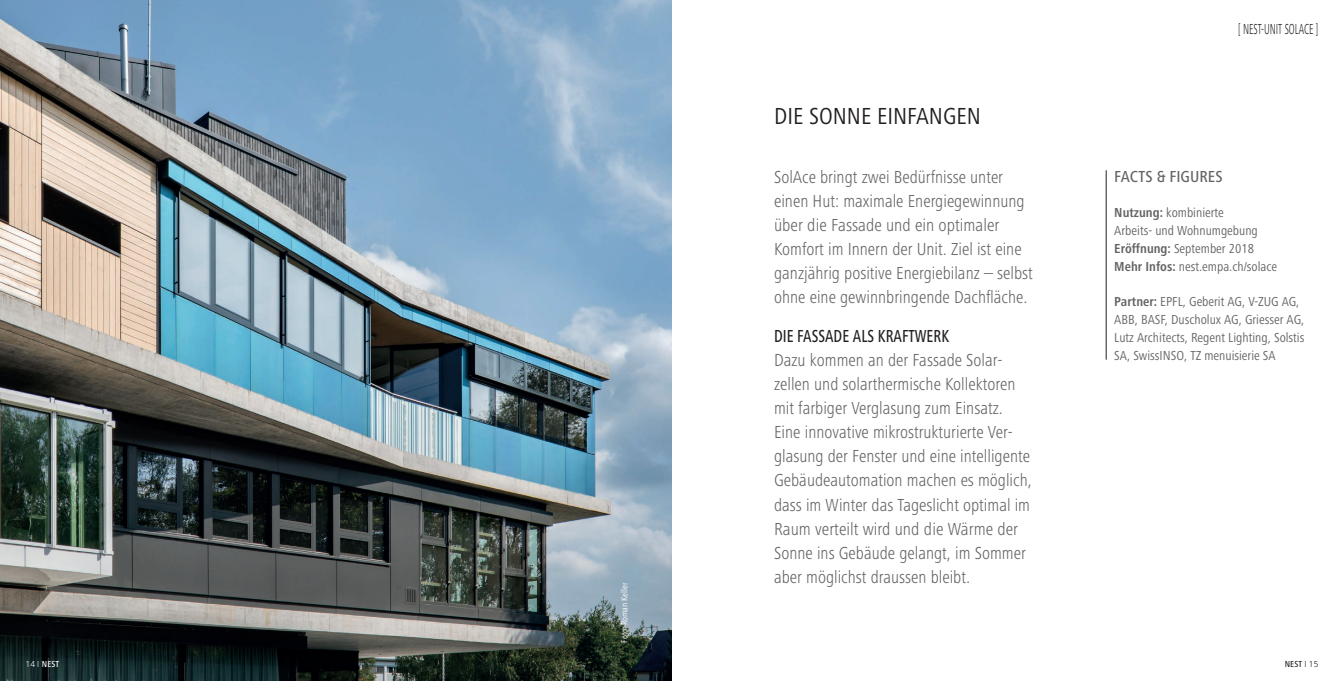
<style>
.page{position:relative;width:1344px;height:681px;background:#fff}
.page>*{position:absolute;margin:0;border:0;box-sizing:border-box;transform-origin:0 0}
.Titelzeile{font:condensed 24px "Frutiger Next Pro";color:#231f20}
._080_gt_stoff_x08{font:300 condensed 18px/24px "Frutiger Next Pro";color:#636366}
.Titelzeile-2{font:300 condensed 18px/24px "Frutiger Next Pro";color:#636366}
._080_gt_zwischentite{font:500 condensed 18px "Frutiger Next Pro";color:#231f20;scale:.85 1}
._080_gt_stoff_Biobox{font:500 condensed 16.5px "Frutiger Next Pro";color:#636366}
._101_rubriktitel_obe{font:300 condensed 15px "Frutiger Next Pro";color:#231f20;scale:.7 1}
._080_gt_stoff_Biobox-2{font:condensed 13.5px/18px "Frutiger Next Pro";color:#636366}
._100_foto-bylines_x1{font:9px "Avenir Next Condensed";color:#fff}
.t1{font:500 condensed 9px "Frutiger Next Pro";color:#231f20}
.t2{font:500 condensed 9px "Frutiger Next Pro";color:#fff}
.s1{font-weight:300;font-stretch:normal}
.s2{font-weight:700}
</style>
<div class="page">
<img style="left:0;top:0;width:672px;height:680px">
<hr style="left:1106px;top:170px;width:1px;height:189px;background:#231f20">
<p class="t2" style="left:26px;top:658px;width:35px"><span class="s1">14 I</span> NEST</p>
<p class="_100_foto-bylines_x1" style="left:616px;top:642px;width:61px;rotate:-90deg">Foto: Roman Keller</p>
<p class="Titelzeile" style="left:774px;top:102px;width:208px">DIE SONNE EINFANGEN</p>
<p class="Titelzeile-2" style="left:774px;top:165px;width:260px">SolAce bringt zwei Bedürfnisse unter einen Hut: maximale Energiegewinnung über die Fassade und ein optimaler Komfort im Innern der Unit. Ziel ist eine ganzjährig positive Energiebilanz – selbst ohne eine gewinnbringende Dachfläche.</p>
<p class="_080_gt_zwischentite" style="left:774px;top:326px;width:208px">DIE FASSADE ALS KRAFTWERK</p>
<p class="_080_gt_stoff_x08" style="left:774px;top:348px;width:259px">Dazu kommen an der Fassade Solar&shy;zellen und solarthermische Kollektoren mit farbiger Verglasung zum Einsatz.<br>Eine innovative mikrostrukturierte Ver&shy;glasung der Fenster und eine intelligente Gebäudeautomation machen es möglich, dass im Winter das Tageslicht optimal im Raum verteilt wird und die Wärme der Sonne ins Gebäude gelangt, im Sommer aber möglichst draussen bleibt.</p>
<p class="_101_rubriktitel_obe" style="left:1238px;top:20px;width:116px">[ NEST-UNIT SOLACE ]</p>
<p class="_080_gt_stoff_Biobox" style="left:1114px;top:166px;width:110px">FACTS &amp; FIGURES</p>
<p class="_080_gt_stoff_Biobox-2" style="left:1114px;top:203px;width:164px"><span class="s2">Nutzung:</span> kombinierte<br>Arbeits- und Wohnumgebung<br><span class="s2">Eröffnung:</span> September 2018<br><span class="s2">Mehr Infos:</span> nest.empa.ch/solace</p>
<p class="_080_gt_stoff_Biobox-2" style="left:1114px;top:292px;width:192px"><span class="s2">Partner:</span> EPFL, Geberit AG, V-ZUG AG, ABB, BASF, Duscholux AG, Griesser AG, Lutz Architects, Regent Lighting, Solstis SA, SwissINSO, TZ menuisierie SA</p>
<p class="t1" style="left:1284px;top:658px;width:35px">NEST <span class="s1">I 15</span></p>
</div>
